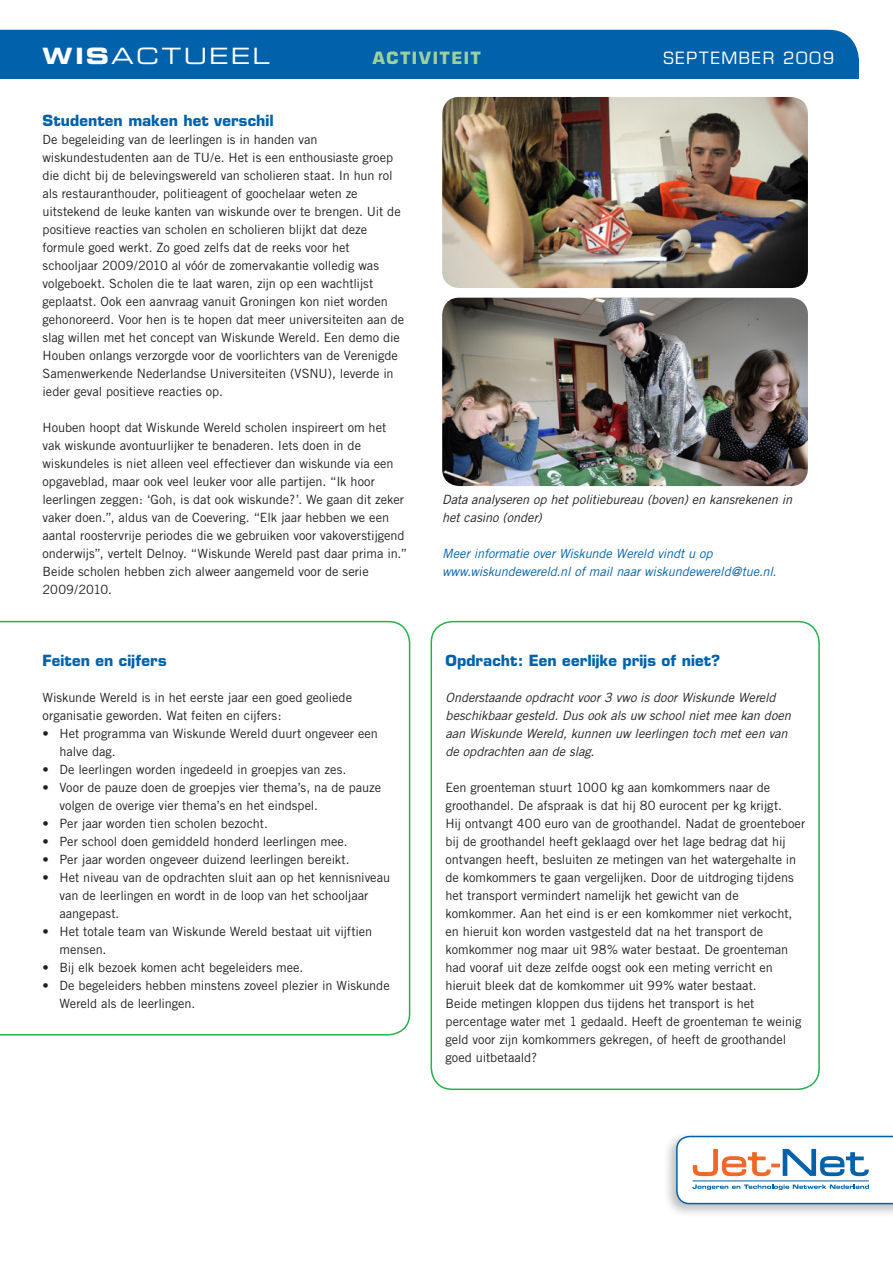
<style>
.page{position:relative;width:893px;height:1263px;background:#fff}
.page>*{position:absolute;margin:0;border:0;box-sizing:border-box;transform-origin:0 0}
.t1{font:22.5px "Eurostile Extended Two";letter-spacing:.1em;color:#fff}
.t2{font:16.5px "Eurostile";letter-spacing:.105em;color:#fff}
.t3{font:700 16.5px "Eurostile";letter-spacing:.105em;color:#9cd19c}
.t4{font:700 15px "Eurostile";letter-spacing:.005em;color:#0161aa}
.t5{font:12.75px/18px "Trade Gothic";color:#231f20}
.t6{font:italic 12.75px/18px "Trade Gothic";letter-spacing:-.005em;color:#231f20}
.t7{font:italic 12.75px/18px "Trade Gothic";letter-spacing:-.005em;color:#0161aa}
.s1{font-family:"Eurostile Bold Extended Two"}
</style>
<div class="page">
<div style="left:0;top:30px;width:859px;height:49px;background:#0161aa"></div>
<div style="left:662px;top:1130px;width:231px;height:87px;background:#231f20;opacity:.3"></div>
<svg style="left:676px;top:1136px;width:217px;height:68px"></svg>
<svg style="left:0;top:621px;width:410px;height:414px"></svg>
<div style="left:431px;top:621px;width:389px;height:469px;border:2px solid #23b24b;border-radius:21px"></div>
<img style="left:442px;top:97px;width:366px;height:191px">
<img style="left:442px;top:298px;width:366px;height:188px">
<h1 class="t1" style="left:43px;top:41px;width:229px"><span class="s1">WIS</span>ACTUEEL</h1>
<p class="t3" style="left:373px;top:48px;width:110px">ACTIVITEIT</p>
<p class="t2" style="left:663px;top:48px;width:26px">SEPTEMBER</p>
<p class="t2" style="left:783px;top:48px;width:52px">2009</p>
<p class="t4" style="left:43px;top:111px;width:233px">Studenten maken het verschil</p>
<p class="t5" style="left:43px;top:130px;width:363px">De begeleiding van de leerlingen is in handen van wiskundestudenten aan de TU/e. Het is een enthousiaste groep die dicht bij de belevingswereld van scholieren staat. In hun rol als restauranthouder, politieagent of goochelaar weten ze uitstekend de leuke kanten van wiskunde over te brengen. Uit de positieve reacties van scholen en scholieren blijkt dat deze formule goed werkt. Zo goed zelfs dat de reeks voor het schooljaar 2009/2010 al vóór de zomervakantie volledig was volgeboekt. Scholen die te laat waren, zijn op een wachtlijst geplaatst. Ook een aanvraag vanuit Groningen kon niet worden gehonoreerd. Voor hen is te hopen dat meer universiteiten aan de slag willen met het concept van Wiskunde Wereld. Een demo die Houben onlangs verzorgde voor de voorlichters van de Verenigde Samenwerkende Nederlandse Universiteiten (VSNU), leverde in ieder geval positieve reacties op.</p>
<p class="t5" style="left:43px;top:418px;width:366px">Houben hoopt dat Wiskunde Wereld scholen inspireert om het vak wiskunde avontuurlijker te benaderen. Iets doen in de wiskundeles is niet alleen veel effectiever dan wiskunde via een opgaveblad, maar ook veel leuker voor alle partijen. “Ik hoor leerlingen zeggen: ‘Goh, is dat ook wiskunde?’. We gaan dit zeker vaker doen.”, aldus van de Coevering. “Elk jaar hebben we een aantal roostervrije periodes die we gebruiken voor vakoverstijgend onderwijs”, vertelt Delnoy. “Wiskunde Wereld past daar prima in.” Beide scholen hebben zich alweer aangemeld voor de serie 2009/2010.</p>
<p class="t4" style="left:43px;top:651px;width:126px">Feiten en cijfers</p>
<p class="t5" style="left:43px;top:688px;width:311px">Wiskunde Wereld is in het eerste jaar een goed geoliede organisatie geworden. Wat feiten en cijfers:</p>
<p class="t5" style="left:60px;top:724px;width:320px;text-indent:-17px">• Het programma van Wiskunde Wereld duurt ongeveer een halve dag.</p>
<p class="t5" style="left:43px;top:760px;width:305px">• De leerlingen worden ingedeeld in groepjes van zes.</p>
<p class="t5" style="left:60px;top:778px;width:323px;text-indent:-17px">• Voor de pauze doen de groepjes vier thema’s, na de pauze volgen de overige vier thema’s en het eindspel.</p>
<p class="t5" style="left:43px;top:814px;width:227px">• Per jaar worden tien scholen bezocht.</p>
<p class="t5" style="left:43px;top:832px;width:307px">• Per school doen gemiddeld honderd leerlingen mee.</p>
<p class="t5" style="left:43px;top:850px;width:309px">• Per jaar worden ongeveer duizend leerlingen bereikt.</p>
<p class="t5" style="left:60px;top:868px;width:332px;text-indent:-17px">• Het niveau van de opdrachten sluit aan op het kennisniveau van de leerlingen en wordt in de loop van het schooljaar aangepast.</p>
<p class="t5" style="left:60px;top:922px;width:314px;text-indent:-17px">• Het totale team van Wiskunde Wereld bestaat uit vijftien mensen.</p>
<p class="t5" style="left:43px;top:958px;width:262px">• Bij elk bezoek komen acht begeleiders mee.</p>
<p class="t5" style="left:60px;top:976px;width:332px;text-indent:-17px">• De begeleiders hebben minstens zoveel plezier in Wiskunde<br>Wereld als de leerlingen.</p>
<p class="t6" style="left:442px;top:490px;width:351px">Data analyseren op het politiebureau (boven) en kansrekenen in het casino (onder)</p>
<p class="t7" style="left:442px;top:544px;width:336px">Meer informatie over Wiskunde Wereld vindt u op www.wiskundewereld.nl of mail naar wiskundewereld@tue.nl.</p>
<p class="t4" style="left:445px;top:651px;width:276px">Opdracht: Een eerlijke prijs of niet?</p>
<p class="t6" style="left:445px;top:688px;width:347px">Onderstaande opdracht voor 3 vwo is door Wiskunde Wereld beschikbaar gesteld. Dus ook als uw school niet mee kan doen aan Wiskunde Wereld, kunnen uw leerlingen toch met een van de opdrachten aan de slag.</p>
<p class="t5" style="left:445px;top:778px;width:361px">Een groenteman stuurt 1000 kg aan komkommers naar de groothandel. De afspraak is dat hij 80 eurocent per kg krijgt.<br>Hij ontvangt 400 euro van de groothandel. Nadat de groenteboer bij de groothandel heeft geklaagd over het lage bedrag dat hij ontvangen heeft, besluiten ze metingen van het watergehalte in de komkommers te gaan vergelijken. Door de uitdroging tijdens het transport vermindert namelijk het gewicht van de komkommer. Aan het eind is er een komkommer niet verkocht, en hieruit kon worden vastgesteld dat na het transport de komkommer nog maar uit 98% water bestaat. De groenteman had vooraf uit deze zelfde oogst ook een meting verricht en hieruit bleek dat de komkommer uit 99% water bestaat.<br>Beide metingen kloppen dus tijdens het transport is het percentage water met 1 gedaald. Heeft de groenteman te weinig geld voor zijn komkommers gekregen, of heeft de groothandel goed uitbetaald?</p>
</div>
